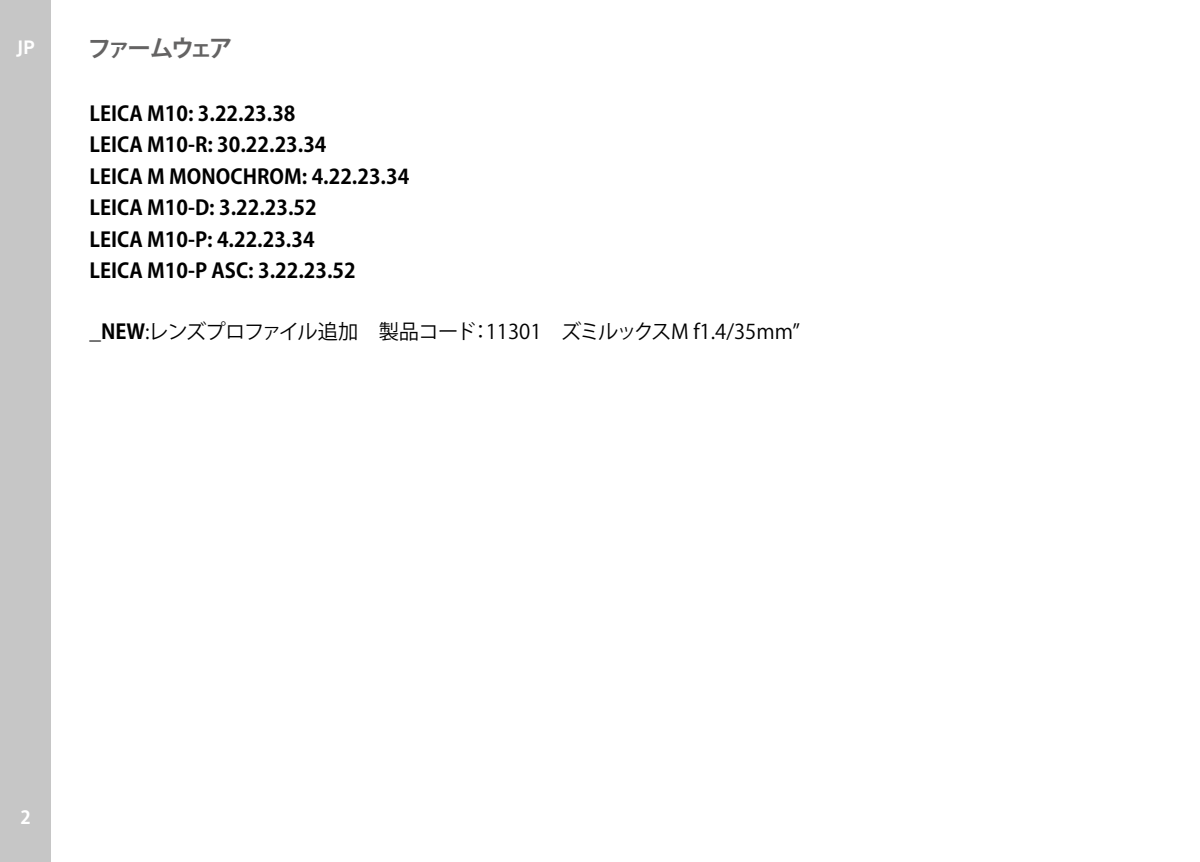
<style>
.page{position:relative;width:1200px;height:862px;background:#fff}
.page>*{position:absolute;margin:0;border:0;box-sizing:border-box;transform-origin:0 0}
.Heading____Chapter{font:700 23.62px "Koz Go Pr 6 N";letter-spacing:-.15em;color:#646363}
.Heading____Heading_0{font:700 20.25px/31.5px "Koz Go Pr 6 N";color:#000}
.Heading____Heading_0-2{font:20.25px "Koz Go Pr 6 N";letter-spacing:-.035em;color:#000}
.t1{font:700 20.25px "Corporate S";color:#fff}
.t2{font:700 18px "Koz Go Pr 6 N";color:#fff}
.s1{font-weight:700}
</style>
<div class="page">
<div style="left:0;top:0;width:51px;height:861px;background:#c6c6c6"></div>
<p class="t1" style="left:16px;top:32px;width:20px">JP</p>
<p class="Heading____Chapter" style="left:88px;top:35px;width:146px">ファームウェア</p>
<p class="Heading____Heading_0" style="left:90px;top:98px;width:321px">LEICA M10: 3.22.23.38<br>LEICA M10-R: 30.22.23.34<br>LEICA M MONOCHROM: 4.22.23.34<br>LEICA M10-D: 3.22.23.52<br>LEICA M10-P: 4.22.23.34<br>LEICA M10-P ASC: 3.22.23.52</p>
<p class="Heading____Heading_0-2" style="left:90px;top:320px;width:712px"><span class="s1">_NEW</span>:レンズプロファイル追加　製品コード：11301　ズミルックスM f1.4/35mm”</p>
<p class="t2" style="left:20px;top:806px;width:12px">2</p>
</div>
